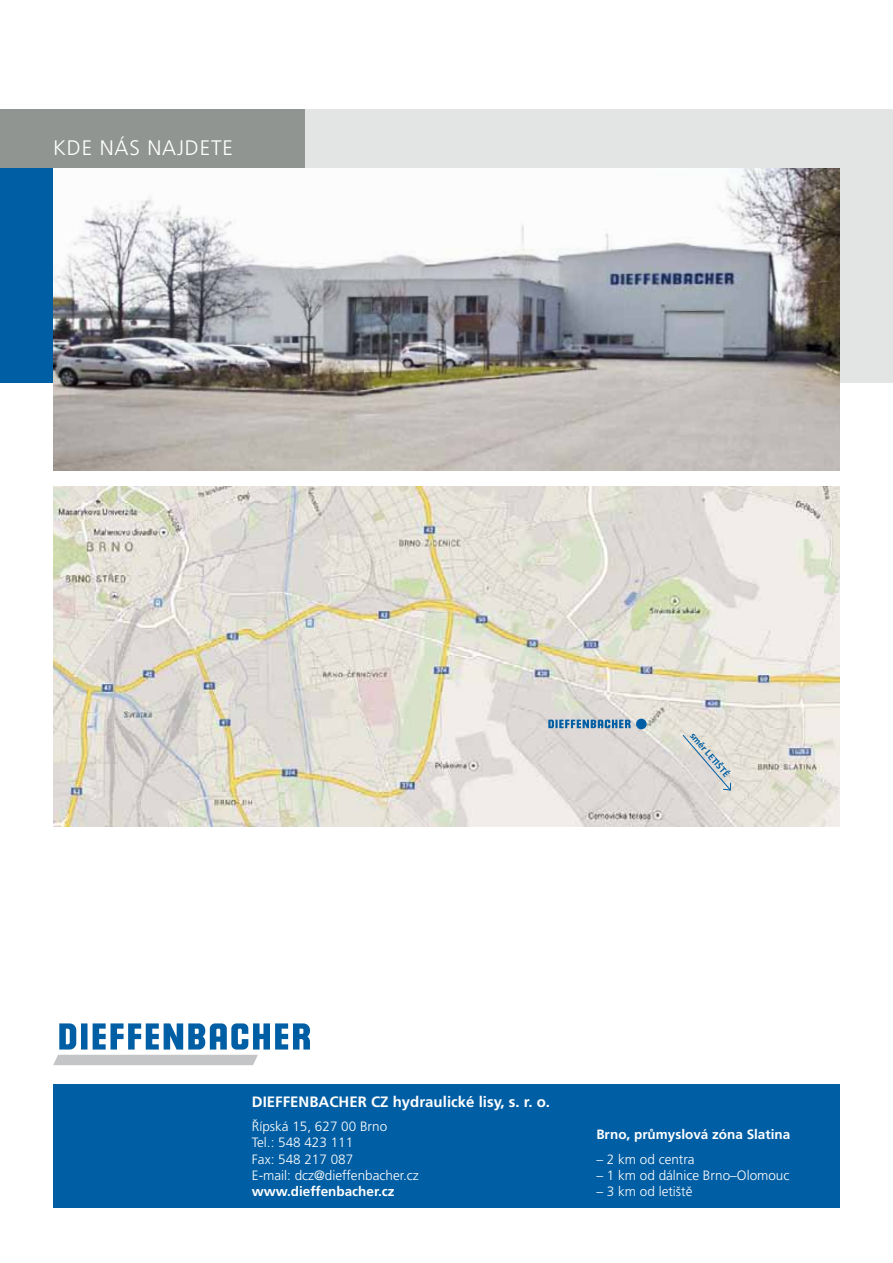
<style>
.page{position:relative;width:893px;height:1263px;background:#fff}
.page>*{position:absolute;margin:0;border:0;box-sizing:border-box;transform-origin:0 0}
.t1{font:300 21px "Frutiger CE";color:#fff}
.t2{font:700 15px "Frutiger CE";color:#fff}
.t3{font:300 13.5px/16.2px "Frutiger CE";color:#fff}
.t4{font:700 13.5px "Frutiger CE";color:#fff}
.t5{font:700 9px "Frutiger CE";color:#005ea4}
.s1{font-weight:700}
</style>
<div class="page">
<img style="left:53px;top:487px;width:787px;height:339px">
<div style="left:53px;top:1055px;width:205px;height:10px;background:#c4c5c6"></div>
<svg style="left:59px;top:1023px;width:251px;height:26px"></svg>
<svg style="left:548px;top:720px;width:83px;height:8px"></svg>
<div style="left:304px;top:109px;width:589px;height:273px;background:#e3e5e4"></div>
<div style="left:0;top:109px;width:304px;height:273px;background:#909591"></div>
<div style="left:0;top:168px;width:53px;height:214px;background:#005ea4"></div>
<div style="left:636px;top:719px;width:11px;height:10px;background:#005ea4;border-radius:50%"></div>
<img style="left:53px;top:168px;width:787px;height:302px">
<div style="left:53px;top:1084px;width:787px;height:124px;background:#005ea4"></div>
<svg style="left:682px;top:734px;width:50px;height:57px;background:#d9d8d4"></svg>
<p class="t1" style="left:53px;top:136px;width:108px">Kde nás najdete</p>
<p class="t5" style="left:696px;top:730px;width:57px;rotate:50deg">směrletiště</p>
<p class="t2" style="left:252px;top:1092px;width:300px">DIE FFEN BACHER CZ hydraulické lisy, s. r. o.</p>
<p class="t3" style="left:252px;top:1119px;width:168px">Řípská 15, 627 00 Brno<br>Tel.: 548 423 111<br>Fax: 548 217 087<br>E-mail: dcz@dieffenbacher.cz <span class="s1">www.dieffenbacher.cz</span></p>
<p class="t4" style="left:596px;top:1126px;width:195px">Brno, průmyslová zóna Slatina</p>
<p class="t3" style="left:596px;top:1152px;width:100px">– 2 km od centra</p>
<p class="t3" style="left:596px;top:1168px;width:195px">– 1 km od dálnice Brno–Olomouc</p>
<p class="t3" style="left:596px;top:1184px;width:98px">– 3 km od letiště</p>
</div>
